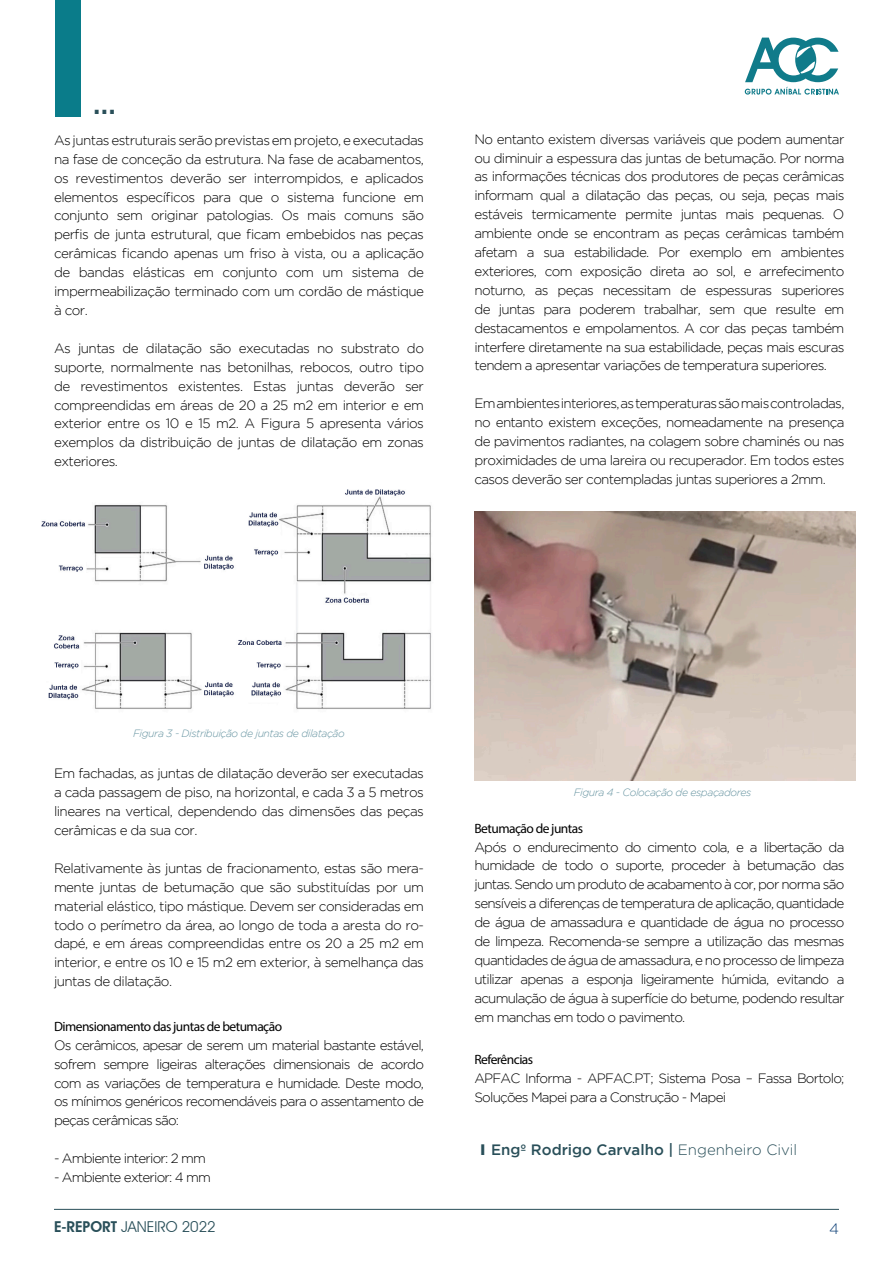
<style>
.page{position:relative;width:893px;height:1263px;background:#fff}
.page>*{position:absolute;margin:0;border:0;box-sizing:border-box;transform-origin:0 0}
.t1{font:600 30px "Avant Garde IT Cby BT";color:#294f59}
.t2{font:500 15px "Gotham";color:#294f59}
.t3{font:15px "Avant Garde IT Cby BT";color:#294f59}
.t4{font:300 15px "Gotham";color:#0b3e75}
.t5{font:300 13.5px/18.9px "Gotham";letter-spacing:-.05em;color:#000;text-align:justify}
.t6{font:13.5px "Myriad Pro";letter-spacing:-.04em;color:#000}
.t7{font:italic 300 10.5px "Gotham";letter-spacing:-.04em;color:#6694a1}
.s1{font-family:"Raleway";font-weight:900}
.s2{font-weight:300}
.s3{font-weight:600}
</style>
<div class="page">
<hr style="left:54px;top:1209px;width:785px;height:1px;background:#294f59">
<div style="left:56px;top:0;width:25px;height:117px;background:#0a7c8a"></div>
<svg style="left:745px;top:38px;width:94px;height:57px"></svg>
<img style="left:41px;top:489px;width:391px;height:221px">
<img style="left:474px;top:512px;width:381px;height:268px">
<p class="t1" style="left:93px;top:86px;width:25px">...</p>
<p class="t5" style="left:54px;top:130px;width:371px">As juntas estruturais serão previstas em projeto, e executadas na fase de conceção da estrutura. Na fase de acabamentos, os revestimentos deverão ser interrompidos, e aplicados elementos específicos para que o sistema funcione em conjunto sem originar patologias. Os mais comuns são perfis de junta estrutural, que ficam embebidos nas peças cerâmicas ficando apenas um friso à vista, ou a aplicação de bandas elásticas em conjunto com um sistema de impermeabilização terminado com um cordão de mástique à cor.</p>
<p class="t5" style="left:54px;top:338px;width:371px">As juntas de dilatação são executadas no substrato do suporte, normalmente nas betonilhas, rebocos, outro tipo de revestimentos existentes. Estas juntas deverão ser compreendidas em áreas de 20 a 25 m2 em interior e em exterior entre os 10 e 15 m2. A Figura 5 apresenta vários exemplos da distribuição de juntas de dilatação em zonas exteriores.</p>
<p class="t5" style="left:474px;top:129px;width:371px">No entanto existem diversas variáveis que podem aumentar ou diminuir a espessura das juntas de betumação. Por norma as informações técnicas dos produtores de peças cerâmicas informam qual a dilatação das peças, ou seja, peças mais estáveis termicamente permite juntas mais pequenas. O ambiente onde se encontram as peças cerâmicas também afetam a sua estabilidade. Por exemplo em ambientes exteriores, com exposição direta ao sol, e arrefecimento noturno, as peças necessitam de espessuras superiores de juntas para poderem trabalhar, sem que resulte em destacamentos e empolamentos. A cor das peças também interfere diretamente na sua estabilidade, peças mais escuras tendem a apresentar variações de temperatura superiores.</p>
<p class="t5" style="left:474px;top:394px;width:371px">Em ambientes interiores, as temperaturas são mais controladas, no entanto existem exceções, nomeadamente na presença de pavimentos radiantes, na colagem sobre chaminés ou nas proximidades de uma lareira ou recuperador. Em todos estes casos deverão ser contempladas juntas superiores a 2mm.</p>
<p class="t7" style="left:133px;top:728px;width:213px">Figura 3 - Distribuição de juntas de dilatação</p>
<p class="t5" style="left:54px;top:764px;width:371px">Em fachadas, as juntas de dilatação deverão ser executadas a cada passagem de piso, na horizontal, e cada 3 a 5 metros lineares na vertical, dependendo das dimensões das peças cerâmicas e da sua cor.</p>
<p class="t5" style="left:54px;top:858px;width:371px">Relativamente às juntas de fracionamento, estas são mera&shy;mente juntas de betumação que são substituídas por um material elástico, tipo mástique. Devem ser consideradas em todo o perímetro da área, ao longo de toda a aresta do ro&shy;dapé, e em áreas compreendidas entre os 20 a 25 m2 em interior, e entre os 10 e 15 m2 em exterior, à semelhança das juntas de dilatação.</p>
<p class="t6" style="left:54px;top:1018px;width:230px">Dimensionamento das juntas de betumação</p>
<p class="t5" style="left:54px;top:1035px;width:371px">Os cerâmicos, apesar de serem um material bastante estável, sofrem sempre ligeiras alterações dimensionais de acordo com as variações de temperatura e humidade. Deste modo, os mínimos genéricos recomendáveis para o assentamento de peças cerâmicas são:</p>
<p class="t5" style="left:54px;top:1149px;width:154px">- Ambiente interior: 2 mm</p>
<p class="t5" style="left:54px;top:1168px;width:159px">- Ambiente exterior: 4 mm</p>
<p class="t7" style="left:574px;top:786px;width:179px">Figura 4 - Colocação de espaçadores</p>
<p class="t6" style="left:474px;top:820px;width:110px">Betumação de juntas</p>
<p class="t5" style="left:474px;top:837px;width:371px">Após o endurecimento do cimento cola, e a libertação da humidade de todo o suporte, proceder à betumação das juntas. Sendo um produto de acabamento à cor, por norma são sensíveis a diferenças de temperatura de aplicação, quantidade de água de amassadura e quantidade de água no processo de limpeza. Recomenda-se sempre a utilização das mesmas quantidades de água de amassadura, e no processo de limpeza utilizar apenas a esponja ligeiramente húmida, evitando a acumulação de água à superfície do betume, podendo resultar em manchas em todo o pavimento.</p>
<p class="t6" style="left:474px;top:1051px;width:60px">Referências</p>
<p class="t5" style="left:474px;top:1068px;width:371px">APFAC Informa - APFAC.PT; Sistema Posa – Fassa Bortolo;<br>Soluções Mapei para a Construção - Mapei</p>
<p class="t2" style="left:481px;top:1141px;width:318px"><span class="s1">I</span> Engº Rodrigo Carvalho | <span class="s2">Engenheiro Civil</span></p>
<p class="t3" style="left:54px;top:1217px;width:163px"><span class="s3">E-REPORT</span> JANEIRO 2022</p>
<p class="t4" style="left:829px;top:1220px;width:11px">4</p>
</div>
